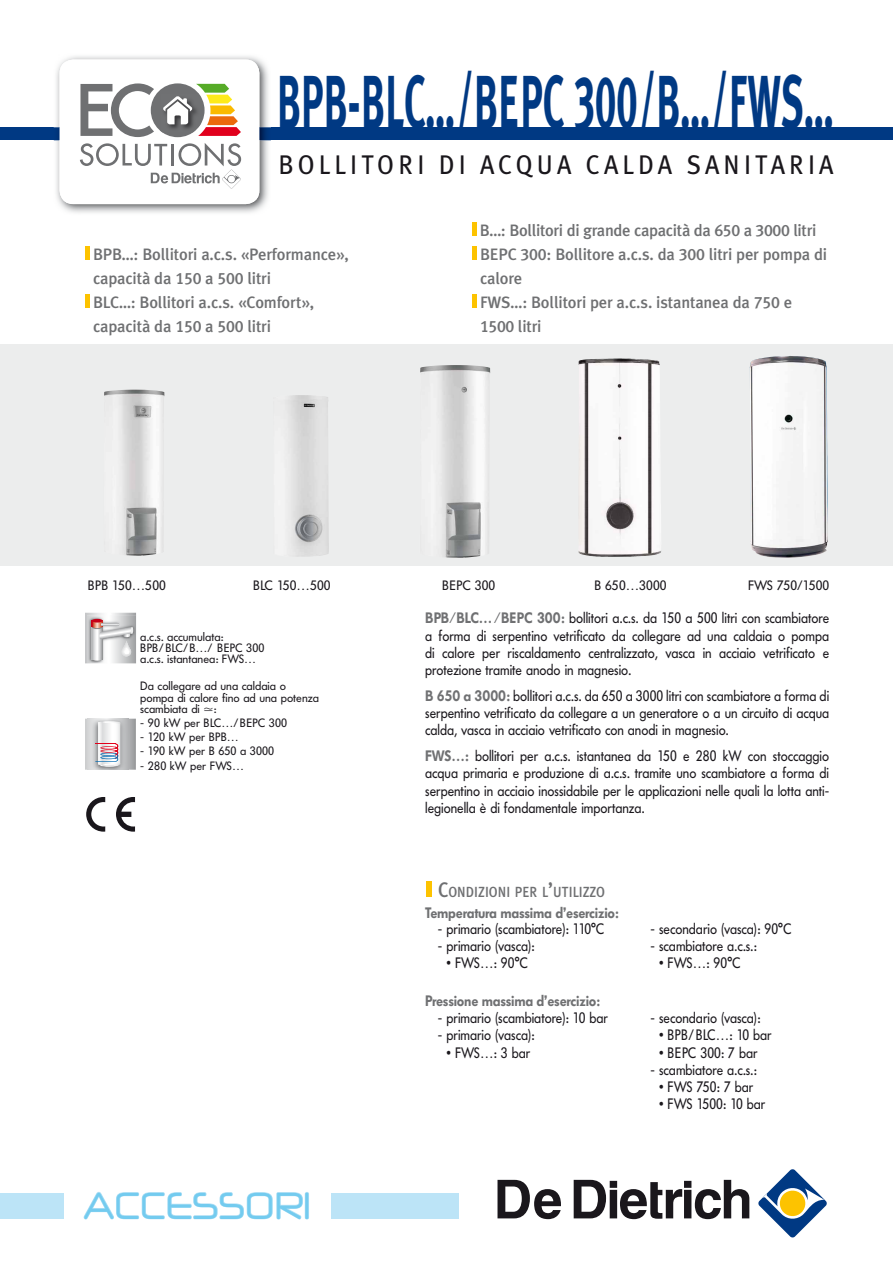
<style>
.page{position:relative;width:893px;height:1263px;background:#fff}
.page>*{position:absolute;margin:0;border:0;box-sizing:border-box;transform-origin:0 0}
.t1{font:75px "Meta Plus Bold Caps";color:#003983;scale:.53 1}
.t2{font:37.5px "Neuropol X Free";letter-spacing:-.04em;color:#73cbef;scale:.82 1}
.t3{font:27px "Meta Plus Book Caps";letter-spacing:.16em;color:#1a171c;scale:.93 1}
.t4{font:500 16.5px/24px "Meta Plus";letter-spacing:-.01em;color:#6f7072}
.t5{font:15px/17.2px "Futura BQ";color:#1a171c;text-align:justify;scale:.9 1}
.t6{font:600 15px "Futura BQ";letter-spacing:-.015em;color:#6f7072;scale:.9 1}
.t7{font:500 14.7px "Meta Plus";color:#6f7072;scale:.9 1}
.t8{font:13.5px "Futura BQ";letter-spacing:.02em;color:#1a171c}
.t9{font:13.5px "Futura BQ";color:#1a171c}
.t10{font:12px/11.2px "Futura BQ";color:#1a171c}
.s1{font-family:"Meta Plus Medium Caps";font-weight:400}
.s2{font-family:"European Pi Two"}
.s3{font-weight:600;color:#6f7072}
.s4{font-size:21px}
</style>
<div class="page">
<div style="left:0;top:344px;width:893px;height:222px;background:#eceded"></div>
<svg style="left:85px;top:613px;width:51px;height:50px"></svg>
<svg style="left:85px;top:719px;width:51px;height:51px"></svg>
<svg style="left:758px;top:1169px;width:69px;height:69px"></svg>
<svg style="left:497px;top:1180px;width:64px;height:39px"></svg>
<svg style="left:574px;top:1180px;width:175px;height:39px"></svg>
<div style="left:0;top:128px;width:893px;height:12px;background:#003983"></div>
<img style="left:104px;top:390px;width:60px;height:166px">
<img style="left:288px;top:395px;width:41px;height:162px">
<img style="left:420px;top:365px;width:70px;height:193px">
<img style="left:578px;top:358px;width:83px;height:199px">
<img style="left:750px;top:356px;width:78px;height:202px">
<div style="left:427px;top:881px;width:5px;height:16px;background:#fdc300"></div>
<hr style="left:472px;top:222px;width:4px;height:14px;background:#fdc300">
<hr style="left:472px;top:246px;width:4px;height:14px;background:#fdc300">
<hr style="left:472px;top:294px;width:4px;height:14px;background:#fdc300">
<hr style="left:85px;top:246px;width:4px;height:14px;background:#fdc300">
<hr style="left:85px;top:294px;width:4px;height:14px;background:#fdc300">
<svg style="left:83px;top:1192px;width:220px;height:28px"></svg>
<div style="left:305px;top:1192px;width:4px;height:27px;border:1px solid #bce4f7;border-radius:2px"></div>
<div style="left:0;top:1193px;width:64px;height:25px;background:#bce4f7"></div>
<div style="left:332px;top:1193px;width:127px;height:25px;background:#bce4f7"></div>
<img style="left:54px;top:56px;width:217px;height:157px">
<img style="left:54px;top:128px;width:217px;height:12px">
<div style="left:60px;top:60px;width:199px;height:144px;background:#fff;border-radius:14px"></div>
<svg style="left:80px;top:83px;width:74px;height:54px"></svg>
<svg style="left:80px;top:143px;width:161px;height:46px"></svg>
<div style="left:151px;top:83px;width:54px;height:54px;background:#6f7072;border-radius:50%"></div>
<svg style="left:163px;top:84px;width:78px;height:52px"></svg>
<svg style="left:86px;top:797px;width:19px;height:35px"></svg>
<svg style="left:116px;top:797px;width:19px;height:35px"></svg>
<h1 class="t1" style="left:277px;top:76px;width:1052px">BPB-BLC…/BEPC 300/B…/FWS…</h1>
<h3 class="t3" style="left:279px;top:156px;width:598px">BOLLITORI DI ACQUA CALDA SANITARIA</h3>
<p class="t4" style="left:93px;top:243px;width:257px">BPB…: Bollitori a.c.s. «Performance», capacità da <span class="s1">150</span> a <span class="s1">500</span> litri<br>BLC…: Bollitori a.c.s. «Comfort», capacità da <span class="s1">150</span> a <span class="s1">500</span> litri</p>
<p class="t4" style="left:480px;top:219px;width:349px">B…: Bollitori di grande capacità da <span class="s1">650</span> a <span class="s1">3000</span> litri BEPC <span class="s1">300</span>: Bollitore a.c.s. da <span class="s1">300</span> litri per pompa di calore<br>FWS…: Bollitori per a.c.s. istantanea da <span class="s1">750</span> e <span class="s1">1500</span> litri</p>
<p class="t8" style="left:88px;top:579px;width:79px">BPB 150…500</p>
<p class="t8" style="left:253px;top:579px;width:79px">BLC 150…500</p>
<p class="t10" style="left:140px;top:632px;width:126px">a.c.s. accumulata:<br>BPB/BLC/B…/ BEPC 300 a.c.s. istantanea: FWS…</p>
<p class="t10" style="left:140px;top:681px;width:180px">Da collegare ad una caldaia o pompa di calore fino ad una potenza scambiata di <span class="s2">-</span>:</p>
<p class="t10" style="left:140px;top:718px;width:148px">- 90 kW per BLC…/BEPC 300</p>
<p class="t10" style="left:140px;top:732px;width:100px">- 120 kW per BPB…</p>
<p class="t10" style="left:140px;top:746px;width:135px">- 190 kW per B 650 a 3000</p>
<p class="t10" style="left:140px;top:761px;width:105px">- 280 kW per FWS…</p>
<h2 class="t2" style="left:83px;top:1192px;width:280px">ACCESSORI</h2>
<p class="t8" style="left:442px;top:579px;width:55px">BEPC 300</p>
<p class="t8" style="left:594px;top:579px;width:74px">B 650…3000</p>
<p class="t9" style="left:748px;top:579px;width:83px">FWS 750/1500</p>
<p class="t5" style="left:425px;top:611px;width:450px"><span class="s3">BPB/BLC… /BEPC 300:</span> bollitori a.c.s. da 150 a 500 litri con scambiatore a forma di serpentino vetrificato da collegare ad una caldaia o pompa di calore per riscaldamento centralizzato, vasca in acciaio vetrificato e protezione tramite anodo in magnesio.</p>
<p class="t5" style="left:425px;top:688px;width:450px"><span class="s3">B 650 a 3000:</span> bollitori a.c.s. da 650 a 3000 litri con scambiatore a forma di serpentino vetrificato da collegare a un generatore o a un circuito di acqua calda, vasca in acciaio vetrificato con anodi in magnesio.</p>
<p class="t5" style="left:425px;top:748px;width:450px"><span class="s3">FWS…:</span> bollitori per a.c.s. istantanea da 150 e 280 kW con stoccaggio acqua primaria e produzione di a.c.s. tramite uno scambiatore a forma di serpentino in acciaio inossidabile per le applicazioni nelle quali la lotta anti&shy;legionella è di fondamentale importanza.</p>
<p class="t7" style="left:438px;top:886px;width:187px"><span class="s4">C</span>ONDIZIONI PER L<span class="s4">’</span>UTILIZZO</p>
<p class="t6" style="left:425px;top:907px;width:217px">Temperatura massima d’esercizio:</p>
<p class="t5" style="left:438px;top:921px;width:186px">- primario (scambiatore): 110°C</p>
<p class="t5" style="left:438px;top:938px;width:109px">- primario (vasca):</p>
<p class="t5" style="left:446px;top:956px;width:92px">• FWS…: 90°C</p>
<p class="t6" style="left:425px;top:995px;width:196px">Pressione massima d’esercizio:</p>
<p class="t5" style="left:438px;top:1010px;width:190px">- primario (scambiatore): 10 bar</p>
<p class="t5" style="left:438px;top:1028px;width:109px">- primario (vasca):</p>
<p class="t5" style="left:446px;top:1045px;width:95px">• FWS…: 3 bar</p>
<p class="t5" style="left:651px;top:921px;width:158px">- secondario (vasca): 90°C</p>
<p class="t5" style="left:651px;top:938px;width:119px">- scambiatore a.c.s.:</p>
<p class="t5" style="left:659px;top:956px;width:92px">• FWS…: 90°C</p>
<p class="t5" style="left:651px;top:1010px;width:124px">- secondario (vasca):</p>
<p class="t5" style="left:659px;top:1028px;width:127px">• BPB/BLC…: 10 bar</p>
<p class="t5" style="left:659px;top:1045px;width:111px">• BEPC 300: 7 bar</p>
<p class="t5" style="left:651px;top:1062px;width:119px">- scambiatore a.c.s.:</p>
<p class="t5" style="left:659px;top:1079px;width:106px">• FWS 750: 7 bar</p>
<p class="t5" style="left:659px;top:1097px;width:120px">• FWS 1500: 10 bar</p>
</div>
